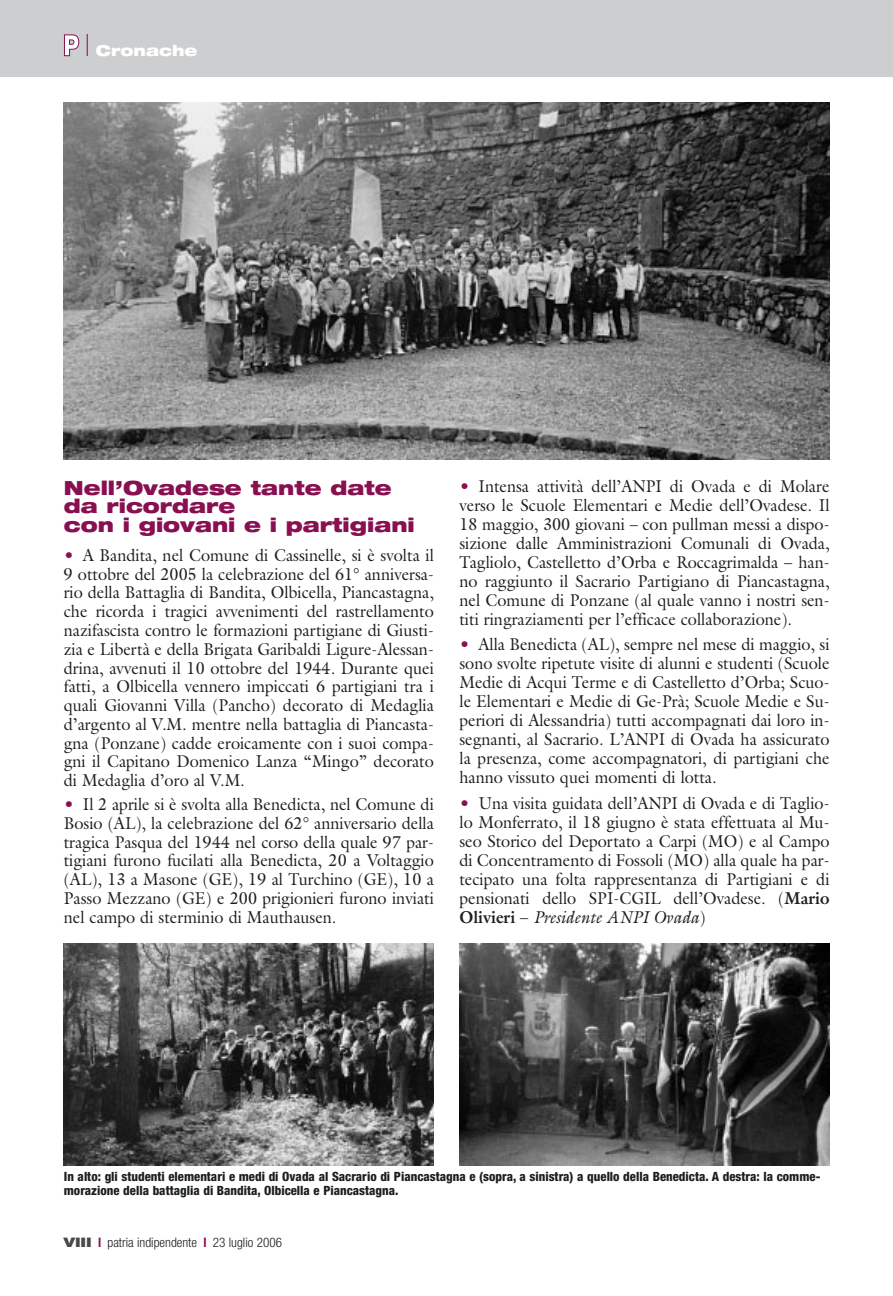
<style>
.page{position:relative;width:893px;height:1296px;background:#fff}
.page>*{position:absolute;margin:0;border:0;box-sizing:border-box;transform-origin:0 0}
.t1{font:900 expanded 19.5px/18.3px "Helvetica Neue";color:#880f50}
.t2{font:17.25px/19px "Galliard";color:#1c1f20;text-align:justify;scale:.94 1}
.t3{font:900 expanded 15px "Helvetica Neue";color:#fff}
.t4{font:300 condensed 13.2px "Helvetica Neue";color:#1c1f20}
.t5{font:800 condensed 12.75px/13.5px "Helvetica Neue";color:#1c1f20}
.s1{color:#880f50}
.s2{font-weight:700}
.s3{font-style:italic}
.s4{font-weight:900;font-stretch:expanded;color:#47494a}
.s5{font-weight:700;color:#880f50}
</style>
<div class="page">
<div style="left:0;top:0;width:892px;height:77px;background:#cdced0"></div>
<svg style="left:64px;top:34px;width:24px;height:23px"></svg>
<img style="left:64px;top:102px;width:765px;height:357px">
<img style="left:64px;top:944px;width:370px;height:221px">
<img style="left:459px;top:944px;width:370px;height:221px">
<p class="t3" style="left:96px;top:45px;width:103px">Cronache</p>
<p class="t1" style="left:64px;top:480px;width:352px">Nell’Ovadese tante date da ricordare<br>con i giovani e i partigiani</p>
<p class="t2" style="left:64px;top:547px;width:395px"><span class="s1">•</span> A Bandita, nel Comune di Cassinelle, si è svolta il 9 ottobre del 2005 la celebrazione del 61° anniversa&shy;rio della Battaglia di Bandita, Olbicella, Piancastagna, che ricorda i tragici avvenimenti del rastrellamento nazifascista contro le formazioni partigiane di Giusti&shy;zia e Libertà e della Brigata Garibaldi Ligure-Alessan&shy;drina, avvenuti il 10 ottobre del 1944. Durante quei fatti, a Olbicella vennero impiccati 6 partigiani tra i quali Giovanni Villa (Pancho) decorato di Medaglia d’argento al V.M. mentre nella battaglia di Piancasta&shy;gna (Ponzane) cadde eroicamente con i suoi compa&shy;gni il Capitano Domenico Lanza “Mingo” decorato di Medaglia d’oro al V.M.</p>
<p class="t2" style="left:64px;top:797px;width:395px"><span class="s1">•</span> Il 2 aprile si è svolta alla Benedicta, nel Comune di Bosio (AL), la celebrazione del 62° anniversario della tragica Pasqua del 1944 nel corso della quale 97 par&shy;tigiani furono fucilati alla Benedicta, 20 a Voltaggio (AL), 13 a Masone (GE), 19 al Turchino (GE), 10 a Passo Mezzano (GE) e 200 prigionieri furono inviati nel campo di sterminio di Mauthausen.</p>
<p class="t2" style="left:459px;top:479px;width:395px"><span class="s1">•</span> Intensa attività dell’ANPI di Ovada e di Molare verso le Scuole Elementari e Medie dell’Ovadese. Il 18 maggio, 300 giovani – con pullman messi a dispo&shy;sizione dalle Amministrazioni Comunali di Ovada, Tagliolo, Castelletto d’Orba e Roccagrimalda – han&shy;no raggiunto il Sacrario Partigiano di Piancastagna, nel Comune di Ponzane (al quale vanno i nostri sen&shy;titi ringraziamenti per l’efficace collaborazione).</p>
<p class="t2" style="left:459px;top:637px;width:395px"><span class="s1">•</span> Alla Benedicta (AL), sempre nel mese di maggio, si sono svolte ripetute visite di alunni e studenti (Scuole Medie di Acqui Terme e di Castelletto d’Orba; Scuo&shy;le Elementari e Medie di Ge-Prà; Scuole Medie e Su&shy;periori di Alessandria) tutti accompagnati dai loro in&shy;segnanti, al Sacrario. L’ANPI di Ovada ha assicurato la presenza, come accompagnatori, di partigiani che hanno vissuto quei momenti di lotta.</p>
<p class="t2" style="left:459px;top:795px;width:395px"><span class="s1">•</span> Una visita guidata dell’ANPI di Ovada e di Taglio&shy;lo Monferrato, il 18 giugno è stata effettuata al Mu&shy;seo Storico del Deportato a Carpi (MO) e al Campo di Concentramento di Fossoli (MO) alla quale ha par&shy;tecipato una folta rappresentanza di Partigiani e di pensionati dello SPI-CGIL dell’Ovadese. (<span class="s2">Mario Olivieri</span> – <span class="s3">Presidente ANPI Ovada</span>)</p>
<p class="t5" style="left:64px;top:1171px;width:758px">In alto: gli studenti elementari e medi di Ovada al Sacrario di Piancastagna e (sopra, a sinistra) a quello della Benedicta. A destra: la comme&shy;morazione della battaglia di Bandita, Olbicella e Piancastagna.</p>
<p class="t4" style="left:64px;top:1238px;width:220px"><span class="s4">VIII</span> <span class="s5">l</span> patria indipendente <span class="s5">l</span> 23 luglio 2006</p>
</div>
